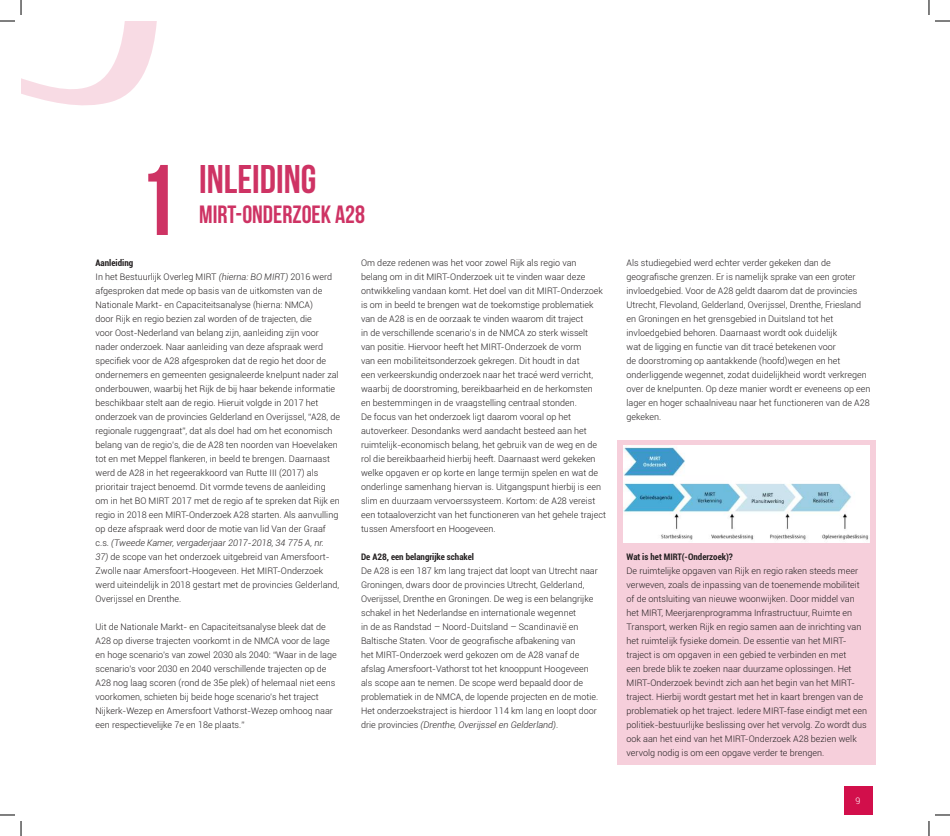
<style>
.page{position:relative;width:950px;height:836px;background:#fff}
.page>*{position:absolute;margin:0;border:0;box-sizing:border-box;transform-origin:0 0}
.t1{font:100px "Bebas Neue";color:#ce3364}
.t2{font:40px "Bebas Neue";color:#ce3364}
.t3{font:25px "Bebas Neue";color:#ce3364}
.t4{font:300 9px/14px "Roboto";color:#231f20}
.t5{font:700 condensed 9px "Roboto";color:#231f20}
.t6{font:300 9px "Roboto";color:#fff}
.s1{font-weight:700;font-stretch:condensed}
.s2{font-style:italic}
</style>
<div class="page">
<div style="left:617px;top:440px;width:258px;height:324px;background:#f6cfdb"></div>
<img style="left:623px;top:445px;width:246px;height:97px">
<div style="left:843px;top:786px;width:28px;height:29px;background:#d20f4b"></div>
<svg style="left:0;top:0;width:157px;height:106px"></svg>
<svg style="left:0;top:814px;width:22px;height:22px"></svg>
<svg style="left:928px;top:0;width:21px;height:22px"></svg>
<svg style="left:928px;top:814px;width:21px;height:22px"></svg>
<h1 class="t1" style="left:137px;top:145px;width:41px">1</h1>
<h2 class="t2" style="left:199px;top:157px;width:119px">INLEIDING</h2>
<h3 class="t3" style="left:199px;top:201px;width:167px">MIRT-ONDERZOEK A28</h3>
<p class="t4" style="left:95px;top:255px;width:246px"><span class="s1">Aanleiding<br></span>In het Bestuurlijk Overleg MIRT <span class="s2">(hierna: BO MIRT)</span> 2016 werd afgesproken dat mede op basis van de uitkomsten van de Nationale Markt- en Capaciteitsanalyse (hierna: NMCA)<br>door Rijk en regio bezien zal worden of de trajecten, die<br>voor Oost-Nederland van belang zijn, aanleiding zijn voor nader onderzoek. Naar aanleiding van deze afspraak werd specifiek voor de A28 afgesproken dat de regio het door de ondernemers en gemeenten gesignaleerde knelpunt nader zal onderbouwen, waarbij het Rijk de bij haar bekende informatie beschikbaar stelt aan de regio. Hieruit volgde in 2017 het onderzoek van de provincies Gelderland en Overijssel, “A28, de regionale ruggengraat”, dat als doel had om het economisch belang van de regio’s, die de A28 ten noorden van Hoevelaken tot en met Meppel flankeren, in beeld te brengen. Daarnaast werd de A28 in het regeerakkoord van Rutte III (2017) als prioritair traject benoemd. Dit vormde tevens de aanleiding om in het BO MIRT 2017 met de regio af te spreken dat Rijk en regio in 2018 een MIRT-Onderzoek A28 starten. Als aanvulling op deze afspraak werd door de motie van lid Van der Graaf c.s. <span class="s2">(Tweede Kamer, vergaderjaar 2017-2018, 34 775 A, nr.</span></p>
<p class="t4" style="left:95px;top:549px;width:245px"><span class="s2">37)</span> de scope van het onderzoek uitgebreid van Amersfoort-Zwolle naar Amersfoort-Hoogeveen. Het MIRT-Onderzoek werd uiteindelijk in 2018 gestart met de provincies Gelderland, Overijssel en Drenthe.</p>
<p class="t4" style="left:95px;top:619px;width:242px">Uit de Nationale Markt- en Capaciteitsanalyse bleek dat de A28 op diverse trajecten voorkomt in de NMCA voor de lage en hoge scenario’s van zowel 2030 als 2040: “Waar in de lage scenario’s voor 2030 en 2040 verschillende trajecten op de A28 nog laag scoren (rond de 35e plek) of helemaal niet eens voorkomen, schieten bij beide hoge scenario’s het traject Nijkerk-Wezep en Amersfoort Vathorst-Wezep omhoog naar een respectievelijke 7e en 18e plaats.”</p>
<p class="t4" style="left:361px;top:255px;width:246px">Om deze redenen was het voor zowel Rijk als regio van<br>belang om in dit MIRT-Onderzoek uit te vinden waar deze ontwikkeling vandaan komt. Het doel van dit MIRT-Onderzoek is om in beeld te brengen wat de toekomstige problematiek van de A28 is en de oorzaak te vinden waarom dit traject<br>in de verschillende scenario’s in de NMCA zo sterk wisselt<br>van positie. Hiervoor heeft het MIRT-Onderzoek de vorm<br>van een mobiliteitsonderzoek gekregen. Dit houdt in dat<br>een verkeerskundig onderzoek naar het tracé werd verricht, waarbij de doorstroming, bereikbaarheid en de herkomsten<br>en bestemmingen in de vraagstelling centraal stonden.<br>De focus van het onderzoek ligt daarom vooral op het autoverkeer. Desondanks werd aandacht besteed aan het ruimtelijk-economisch belang, het gebruik van de weg en de rol die bereikbaarheid hierbij heeft. Daarnaast werd gekeken welke opgaven er op korte en lange termijn spelen en wat de onderlinge samenhang hiervan is. Uitgangspunt hierbij is een slim en duurzaam vervoerssysteem. Kortom: de A28 vereist een totaaloverzicht van het functioneren van het gehele traject tussen Amersfoort en Hoogeveen.</p>
<p class="t5" style="left:361px;top:550px;width:114px">De A28, een belangrijke schakel</p>
<p class="t4" style="left:361px;top:563px;width:238px">De A28 is een 187 km lang traject dat loopt van Utrecht naar Groningen, dwars door de provincies Utrecht, Gelderland, Overijssel, Drenthe en Groningen. De weg is een belangrijke schakel in het Nederlandse en internationale wegennet<br>in de as Randstad – Noord-Duitsland – Scandinavië en Baltische Staten. Voor de geografische afbakening van<br>het MIRT-Onderzoek werd gekozen om de A28 vanaf de afslag Amersfoort-Vathorst tot het knooppunt Hoogeveen als scope aan te nemen. De scope werd bepaald door de problematiek in de NMCA, de lopende projecten en de motie.<br>Het onderzoekstraject is hierdoor 114 km lang en loopt door drie provincies <span class="s2">(Drenthe, Overijssel en Gelderland)</span>.</p>
<p class="t4" style="left:626px;top:255px;width:245px">Als studiegebied werd echter verder gekeken dan de geografische grenzen. Er is namelijk sprake van een groter invloedgebied. Voor de A28 geldt daarom dat de provincies Utrecht, Flevoland, Gelderland, Overijssel, Drenthe, Friesland en Groningen en het grensgebied in Duitsland tot het invloedgebied behoren. Daarnaast wordt ook duidelijk<br>wat de ligging en functie van dit tracé betekenen voor<br>de doorstroming op aantakkende (hoofd)wegen en het onderliggende wegennet, zodat duidelijkheid wordt verkregen over de knelpunten. Op deze manier wordt er eveneens op een lager en hoger schaalniveau naar het functioneren van de A28 gekeken.</p>
<p class="t5" style="left:626px;top:550px;width:108px">Wat is het MIRT(-Onderzoek)?</p>
<p class="t4" style="left:626px;top:563px;width:242px">De ruimtelijke opgaven van Rijk en regio raken steeds meer verweven, zoals de inpassing van de toenemende mobiliteit of de ontsluiting van nieuwe woonwijken. Door middel van het MIRT, Meerjarenprogramma Infrastructuur, Ruimte en Transport, werken Rijk en regio samen aan de inrichting van het ruimtelijk fysieke domein. De essentie van het MIRT&shy;traject is om opgaven in een gebied te verbinden en met<br>een brede blik te zoeken naar duurzame oplossingen. Het MIRT-Onderzoek bevindt zich aan het begin van het MIRT&shy;traject. Hierbij wordt gestart met het in kaart brengen van de problematiek op het traject. Iedere MIRT-fase eindigt met een politiek-bestuurlijke beslissing over het vervolg. Zo wordt dus ook aan het eind van het MIRT-Onderzoek A28 bezien welk vervolg nodig is om een opgave verder te brengen.</p>
<p class="t6" style="left:855px;top:794px;width:6px">9</p>
</div>
